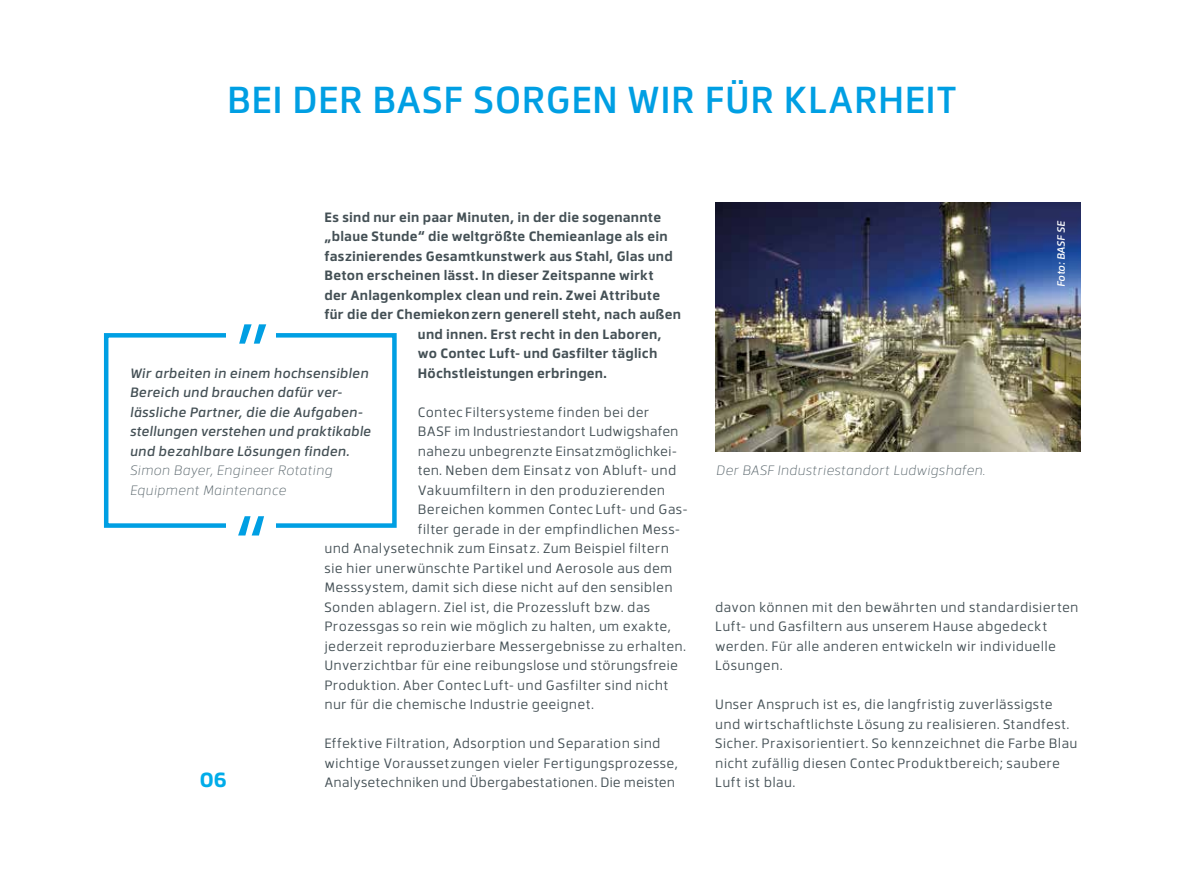
<style>
.page{position:relative;width:1191px;height:893px;background:#fff}
.page>*{position:absolute;margin:0;border:0;box-sizing:border-box;transform-origin:0 0}
.t1{font:500 37.5px "Facto";letter-spacing:.01em;color:#009fe3}
.t2{font:700 21px "Facto";color:#00ace9}
.t3{font:13.5px/19.5px "Facto";letter-spacing:.015em;color:#445055}
.t4{font:700 13.5px "Facto";letter-spacing:.015em;color:#445055}
.t5{font:italic 500 13.5px/19.5px "Facto";letter-spacing:.01em;color:#445055}
.t6{font:italic 300 13.5px/19.5px "Facto";color:#566369}
.t7{font:italic 500 10.5px "Facto";color:#fff}
</style>
<div class="page">
<div style="left:104px;top:333px;width:293px;height:195px;border:4px solid #009fe3"></div>
<div style="left:226px;top:510px;width:50px;height:32px;background:#fff"></div>
<svg style="left:238px;top:516px;width:26px;height:19px"></svg>
<div style="left:226px;top:318px;width:50px;height:32px;background:#fff"></div>
<svg style="left:239px;top:324px;width:27px;height:20px"></svg>
<img style="left:716px;top:202px;width:364px;height:250px">
<h1 class="t1" style="left:227px;top:72px;width:732px">BEI DER BASF SORGEN WIR FÜR KLARHEIT</h1>
<p class="t4" style="left:324px;top:207px;width:338px">Es sind nur ein paar Minuten, in der die sogenannte</p>
<p class="t4" style="left:324px;top:226px;width:345px">„blaue Stunde“ die weltgrößte Chemieanlage als ein</p>
<p class="t4" style="left:324px;top:246px;width:350px">faszinierendes Gesamtkunstwerk aus Stahl, Glas und</p>
<p class="t4" style="left:324px;top:265px;width:331px">Beton erscheinen lässt. In dieser Zeitspanne wirkt</p>
<p class="t4" style="left:324px;top:285px;width:337px">der Anlagenkomplex clean und rein. Zwei Attribute</p>
<p class="t4" style="left:324px;top:304px;width:358px">für die der Chemiekon zern generell steht, nach außen</p>
<p class="t4" style="left:418px;top:324px;width:245px">und innen. Erst recht in den Laboren,</p>
<p class="t4" style="left:418px;top:343px;width:241px">wo Contec Luft- und Gasfilter täglich</p>
<p class="t4" style="left:418px;top:363px;width:190px">Höchstleistungen erbringen.</p>
<p class="t3" style="left:418px;top:401px;width:233px">Contec Filtersysteme finden bei der</p>
<p class="t3" style="left:418px;top:421px;width:262px">BASF im Industriestandort Ludwigshafen</p>
<p class="t3" style="left:418px;top:440px;width:261px">nahezu unbegrenzte Einsatzmöglichkei-</p>
<p class="t3" style="left:418px;top:460px;width:260px">ten. Neben dem Einsatz von Abluft- und</p>
<p class="t3" style="left:418px;top:479px;width:249px">Vakuumfiltern in den produzierenden</p>
<p class="t3" style="left:418px;top:499px;width:271px">Bereichen kommen Contec Luft- und Gas-</p>
<p class="t3" style="left:418px;top:518px;width:264px">filter gerade in der empfindlichen Mess-</p>
<p class="t3" style="left:324px;top:538px;width:346px">und Analysetechnik zum Einsatz. Zum Beispiel filtern</p>
<p class="t3" style="left:324px;top:557px;width:349px">sie hier unerwünschte Partikel und Aerosole aus dem</p>
<p class="t3" style="left:324px;top:577px;width:350px">Messsystem, damit sich diese nicht auf den sensiblen</p>
<p class="t3" style="left:324px;top:596px;width:327px">Sonden ablagern. Ziel ist, die Prozessluft bzw. das</p>
<p class="t3" style="left:324px;top:616px;width:348px">Prozessgas so rein wie möglich zu halten, um exakte,</p>
<p class="t3" style="left:324px;top:635px;width:363px">jederzeit reproduzierbare Messergebnisse zu erhalten.</p>
<p class="t3" style="left:324px;top:655px;width:355px">Unverzichtbar für eine reibungslose und störungsfreie</p>
<p class="t3" style="left:324px;top:674px;width:346px">Produktion. Aber Contec Luft- und Gasfilter sind nicht</p>
<p class="t3" style="left:324px;top:694px;width:271px">nur für die chemische Industrie geeignet.</p>
<p class="t3" style="left:324px;top:733px;width:355px">Effektive Filtration, Adsorption und Separation sind wichtige Voraussetzungen vieler Fertigungsprozesse,<br>Analysetechniken und Übergabestationen. Die meisten</p>
<p class="t5" style="left:130px;top:362px;width:242px">Wir arbeiten in einem hochsensiblen Bereich und brauchen dafür ver&shy;lässliche Partner, die die Aufgaben&shy;stellungen verstehen und praktikable und bezahlbare Lösungen finden.</p>
<p class="t6" style="left:130px;top:460px;width:204px">Simon Bayer, Engineer Rotating<br>Equipment Maintenance</p>
<h2 class="t2" style="left:200px;top:764px;width:29px">06</h2>
<p class="t6" style="left:716px;top:459px;width:271px">Der BASF Industriestandort Ludwigshafen.</p>
<p class="t7" style="left:1053px;top:287px;width:68px;rotate:-90deg">Foto: BASF SE</p>
<p class="t3" style="left:715px;top:596px;width:365px">davon können mit den bewährten und standardisierten Luft- und Gasfiltern aus unserem Hause abgedeckt werden. Für alle anderen entwickeln wir individuelle Lösungen.</p>
<p class="t3" style="left:715px;top:694px;width:364px">Unser Anspruch ist es, die langfristig zuverlässigste und wirtschaftlichste Lösung zu realisieren. Standfest.<br>Sicher. Praxisorientiert. So kennzeichnet die Farbe Blau nicht zufällig diesen ContecProduktbereich; saubere Luft ist blau.</p>
</div>
